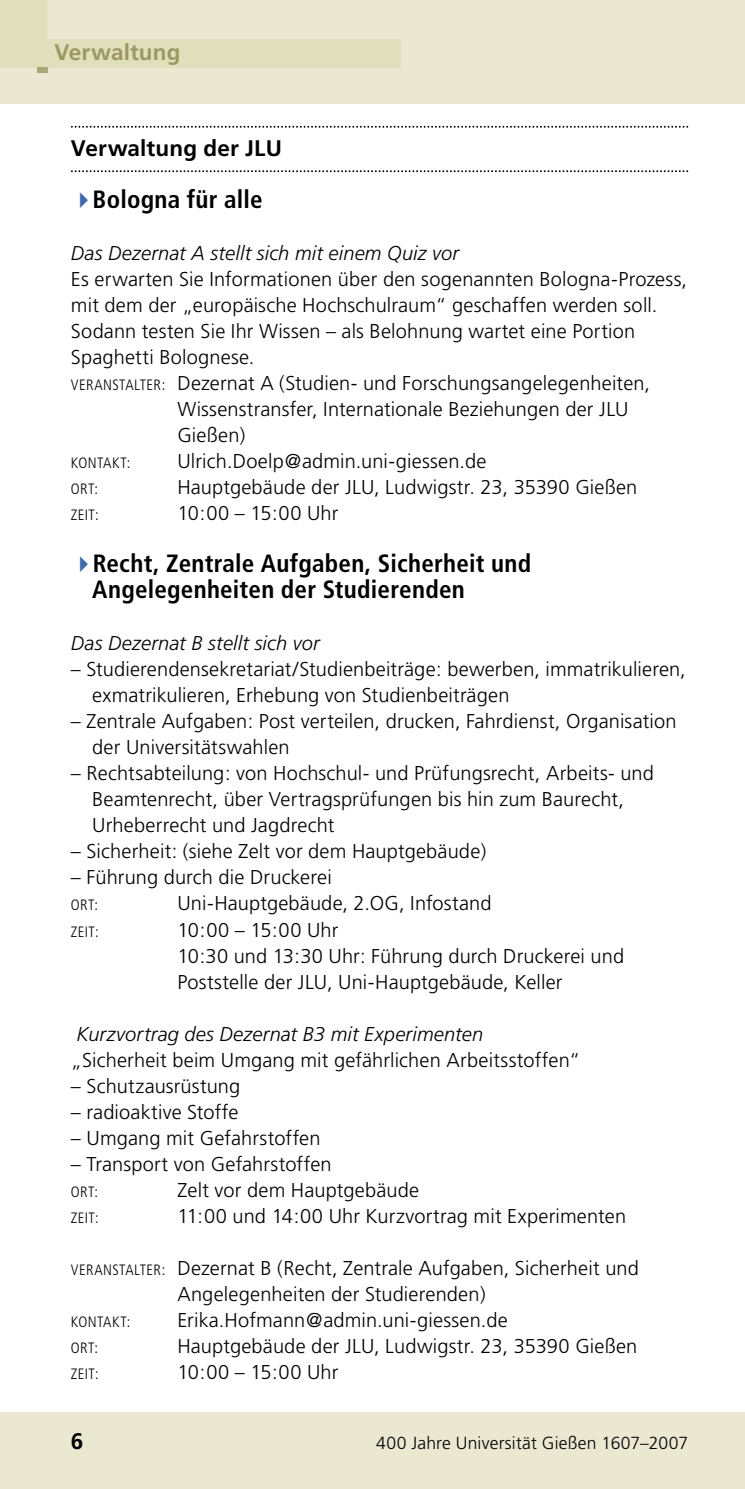
<style>
.page{position:relative;width:745px;height:1489px;background:#fff}
.page>*{position:absolute;margin:0;border:0;box-sizing:border-box;transform-origin:0 0}
.t1{font:700 condensed 25px/26px "Frutiger";letter-spacing:.01em;color:#000}
.t2{font:700 22.5px "Frutiger";letter-spacing:.01em;color:#000}
.t3{font:700 22.5px "Frutiger";letter-spacing:.005em;color:#9b9863}
.t4{font:300 20px/26px "Frutiger";letter-spacing:.01em;color:#000}
.t5{font:italic 300 20px "Frutiger";letter-spacing:.01em;color:#000}
.t6{font:300 17.5px "Frutiger";letter-spacing:.01em;color:#000}
.t7{font:300 condensed 15px "Frutiger";letter-spacing:.025em;color:#000}
.s1{color:#3e69ac}
.s2{font-stretch:condensed;font-size:15px}
</style>
<div class="page">
<div style="left:0;top:1412px;width:744px;height:76px;background:#eae8d1"></div>
<div style="left:0;top:0;width:744px;height:104px;background:#eae8d1"></div>
<div style="left:37px;top:68px;width:10px;height:5px;background:#a9a778"></div>
<svg style="left:71px;top:126px;width:616px;height:2px"></svg>
<svg style="left:71px;top:170px;width:616px;height:2px"></svg>
<svg style="left:0;top:0;width:400px;height:68px"></svg>
<div style="left:55px;top:43px;width:124px;height:22px;background:#e0debb"></div>
<p class="t3" style="left:54px;top:39px;width:128px">Verwaltung</p>
<p class="t2" style="left:71px;top:135px;width:212px">Verwaltung der JLU</p>
<p class="t1" style="left:71px;top:186px;width:193px"><span class="s1">✔</span>Bologna für alle</p>
<p class="t5" style="left:71px;top:242px;width:389px">Das Dezernat A stellt sich mit einem Quiz vor</p>
<p class="t4" style="left:71px;top:266px;width:617px">Es erwarten Sie Informationen über den sogenannten Bologna-Prozess,</p>
<p class="t4" style="left:71px;top:292px;width:587px">mit dem der „europäische Hochschulraum“ geschaffen werden soll.</p>
<p class="t4" style="left:71px;top:318px;width:565px">Sodann testen Sie Ihr Wissen – als Belohnung wartet eine Portion</p>
<p class="t4" style="left:71px;top:344px;width:185px">Spaghetti Bolognese.</p>
<p class="t4" style="left:71px;top:370px;width:580px"><span class="s2">VERANSTALTER:</span> Dezernat A (Studien- und Forschungsangelegenheiten,</p>
<p class="t4" style="left:177px;top:396px;width:452px">Wissenstransfer, Internationale Beziehungen der JLU</p>
<p class="t4" style="left:177px;top:422px;width:70px">Gießen)</p>
<p class="t7" style="left:71px;top:454px;width:61px">KONTAKT:</p>
<p class="t4" style="left:177px;top:448px;width:310px">Ulrich.Doelp@admin.uni-giessen.de</p>
<p class="t7" style="left:71px;top:480px;width:29px">ORT:</p>
<p class="t4" style="left:177px;top:474px;width:461px">Hauptgebäude der JLU, Ludwigstr. 23, 35390 Gießen</p>
<p class="t7" style="left:71px;top:506px;width:29px">ZEIT:</p>
<p class="t4" style="left:177px;top:500px;width:162px">10:00 – 15:00 Uhr</p>
<p class="t1" style="left:92px;top:550px;width:440px;text-indent:-21px"><span class="s1">✔</span>Recht, Zentrale Aufgaben, Sicherheit und<br>Angelegenheiten der Studierenden</p>
<p class="t5" style="left:71px;top:632px;width:250px">Das Dezernat B stellt sich vor</p>
<p class="t4" style="left:92px;top:656px;width:594px;text-indent:-21px">– Studierendensekretariat/Studienbeiträge: bewerben, immatrikulieren, exmatrikulieren, Erhebung von Studienbeiträgen</p>
<p class="t4" style="left:92px;top:708px;width:585px;text-indent:-21px">– Zentrale Aufgaben: Post verteilen, drucken, Fahrdienst, Organisation der Universitätswahlen</p>
<p class="t4" style="left:92px;top:760px;width:563px;text-indent:-21px">– Rechtsabteilung: von Hochschul- und Prüfungsrecht, Arbeits- und<br>Beamtenrecht, über Vertragsprüfungen bis hin zum Baurecht,<br>Urheberrecht und Jagdrecht</p>
<p class="t4" style="left:71px;top:838px;width:416px">– Sicherheit: (siehe Zelt vor dem Hauptgebäude)</p>
<p class="t4" style="left:71px;top:864px;width:262px">– Führung durch die Druckerei</p>
<p class="t7" style="left:71px;top:896px;width:29px">ORT:</p>
<p class="t4" style="left:177px;top:890px;width:315px">Uni-Hauptgebäude, 2.OG, Infostand</p>
<p class="t7" style="left:71px;top:922px;width:29px">ZEIT:</p>
<p class="t4" style="left:177px;top:916px;width:448px">10:00 – 15:00 Uhr<br>10:30 und 13:30 Uhr: Führung durch Druckerei und<br>Poststelle der JLU, Uni-Hauptgebäude, Keller</p>
<p class="t5" style="left:76px;top:1022px;width:408px">Kurzvortrag des Dezernat B3 mit Experimenten</p>
<p class="t4" style="left:71px;top:1046px;width:510px">„Sicherheit beim Umgang mit gefährlichen Arbeitsstoffen“</p>
<p class="t4" style="left:71px;top:1072px;width:171px">– Schutzausrüstung</p>
<p class="t4" style="left:71px;top:1098px;width:169px">– radioaktive Stoffe</p>
<p class="t4" style="left:71px;top:1124px;width:251px">– Umgang mit Gefahrstoffen</p>
<p class="t4" style="left:71px;top:1150px;width:262px">– Transport von Gefahrstoffen</p>
<p class="t7" style="left:71px;top:1182px;width:29px">ORT:</p>
<p class="t4" style="left:177px;top:1176px;width:243px">Zelt vor dem Hauptgebäude</p>
<p class="t7" style="left:71px;top:1208px;width:29px">ZEIT:</p>
<p class="t4" style="left:177px;top:1202px;width:450px">11:00 und 14:00 Uhr Kurzvortrag mit Experimenten</p>
<p class="t4" style="left:177px;top:1254px;width:462px;text-indent:-106px"><span class="s2">VERANSTALTER:</span> Dezernat B (Recht, Zentrale Aufgaben, Sicherheit und<br>Angelegenheiten der Studierenden)</p>
<p class="t7" style="left:71px;top:1312px;width:61px">KONTAKT:</p>
<p class="t4" style="left:177px;top:1306px;width:331px">Erika.Hofmann@admin.uni-giessen.de</p>
<p class="t7" style="left:71px;top:1338px;width:29px">ORT:</p>
<p class="t4" style="left:177px;top:1332px;width:461px">Hauptgebäude der JLU, Ludwigstr. 23, 35390 Gießen</p>
<p class="t7" style="left:71px;top:1364px;width:29px">ZEIT:</p>
<p class="t4" style="left:177px;top:1358px;width:162px">10:00 – 15:00 Uhr</p>
<p class="t2" style="left:71px;top:1427px;width:14px">6</p>
<p class="t6" style="left:376px;top:1433px;width:313px">400 Jahre Universität Gießen 1607–2007</p>
</div>
